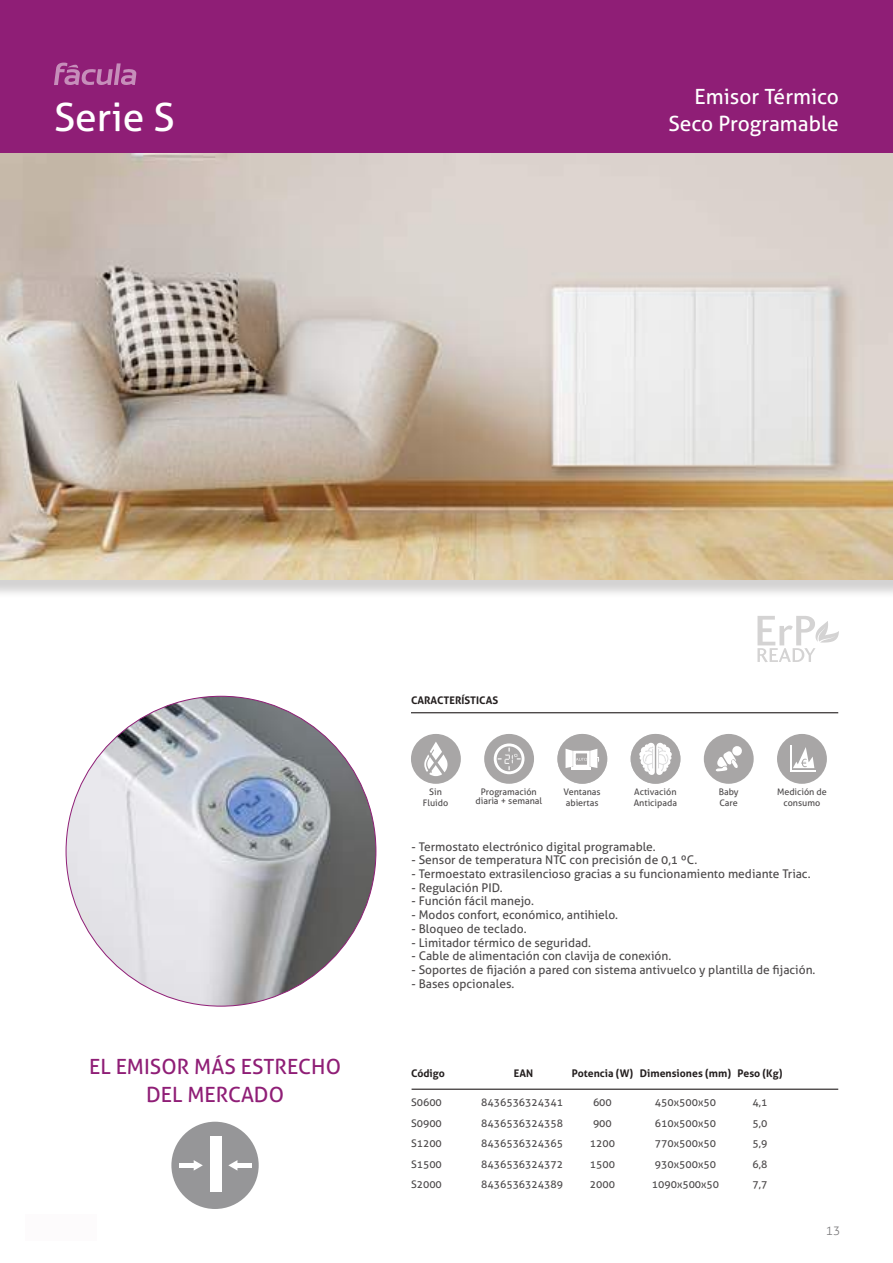
<style>
.page{position:relative;width:893px;height:1263px;background:#fff}
.page>*{position:absolute;margin:0;border:0;box-sizing:border-box;transform-origin:0 0}
.t1{font:39px "Aller";color:#fff}
.t2{font:21px/28.7px "Aller";color:#8f1e76;text-align:center}
.t3{font:21px/27px "Aller";color:#fff;text-align:right}
.t4{font:12px "Aller";color:#4e4b4c}
.t5{font:300 12px "Aller";color:#7d7c7e}
.t6{font:10.5px "Aller";color:#4e4b4c}
.t7{font:700 10.5px "Aller";color:#241f1f}
.t8{font:9px/10.6px "Aller";color:#4e4b4c;text-align:center}
</style>
<div class="page">
<div style="left:0;top:0;width:893px;height:153px;background:#8f1e76"></div>
<svg style="left:54px;top:63px;width:82px;height:22px"></svg>
<svg style="left:757px;top:616px;width:82px;height:46px"></svg>
<hr style="left:412px;top:1089px;width:426px;height:1px;background:#241f1f">
<img style="left:66px;top:696px;width:310px;height:310px;border-radius:155px">
<hr style="left:411px;top:712px;width:427px;height:1px;background:#241f1f">
<div style="left:0;top:155px;width:893px;height:444px;background:#241f1f;opacity:.2"></div>
<img style="left:0;top:153px;width:893px;height:427px">
<div style="left:411px;top:734px;width:50px;height:50px;background:#a8a6a6;border-radius:50%"></div>
<svg style="left:424px;top:742px;width:23px;height:34px"></svg>
<div style="left:704px;top:734px;width:50px;height:50px;background:#a8a6a6;border-radius:50%"></div>
<svg style="left:716px;top:746px;width:26px;height:25px"></svg>
<div style="left:631px;top:734px;width:49px;height:50px;background:#a8a6a6;border-radius:50%"></div>
<svg style="left:639px;top:742px;width:33px;height:33px"></svg>
<div style="left:557px;top:734px;width:50px;height:50px;background:#a8a6a6;border-radius:50%"></div>
<svg style="left:565px;top:749px;width:34px;height:20px"></svg>
<svg style="left:484px;top:734px;width:50px;height:50px"></svg>
<div style="left:494px;top:743px;width:30px;height:31px;border:3px solid #fff;border-radius:50%"></div>
<svg style="left:498px;top:748px;width:23px;height:22px"></svg>
<svg style="left:777px;top:734px;width:50px;height:50px"></svg>
<svg style="left:790px;top:745px;width:26px;height:26px"></svg>
<div style="left:171px;top:1122px;width:88px;height:87px;background:#969698;border-radius:50%"></div>
<svg style="left:194px;top:1160px;width:9px;height:10px"></svg>
<div style="left:180px;top:1163px;width:14px;height:5px;background:#fff"></div>
<svg style="left:228px;top:1160px;width:9px;height:10px"></svg>
<hr style="left:237px;top:1163px;width:14px;height:4px;background:#fff">
<div style="left:210px;top:1136px;width:11px;height:56px;background:#fff"></div>
<div style="left:26px;top:1214px;width:71px;height:26px;background:#fdfbfc"></div>
<h1 class="t1" style="left:54px;top:94px;width:122px">Serie S</h1>
<h2 class="t3" style="left:668px;top:83px;width:172px">Emisor Térmico<br>Seco Programable</h2>
<h2 class="t2" style="left:89px;top:1052px;width:253px">EL EMISOR MÁS ESTRECHO<br>DEL MERCADO</h2>
<p class="t7" style="left:411px;top:694px;width:89px">CARACTERÍSTICAS</p>
<p class="t8" style="left:423px;top:787px;width:27px">Sin<br>Fluido</p>
<p class="t8" style="left:475px;top:787px;width:68px;line-height:9px">Programación diaria + semanal</p>
<p class="t8" style="left:564px;top:787px;width:39px;text-align:left">Ventanas abiertas</p>
<p class="t8" style="left:634px;top:787px;width:45px;text-align:left">Activación<br>Anticipada</p>
<p class="t8" style="left:719px;top:787px;width:21px;text-align:left">Baby<br>Care</p>
<p class="t8" style="left:777px;top:787px;width:51px">Medición de consumo</p>
<p class="t4" style="left:412px;top:839px;width:246px">- Termostato electrónico digital programable.</p>
<p class="t4" style="left:412px;top:853px;width:287px">- Sensor de temperatura NTC con precisión de 0,1 ºC.</p>
<p class="t4" style="left:412px;top:866px;width:401px">- Termoestato extrasilencioso gracias a su funcionamiento mediante Triac.</p>
<p class="t4" style="left:412px;top:880px;width:93px">- Regulación PID.</p>
<p class="t4" style="left:412px;top:894px;width:124px">- Función fácil manejo.</p>
<p class="t4" style="left:412px;top:907px;width:208px">- Modos confort, económico, antihielo.</p>
<p class="t4" style="left:412px;top:921px;width:116px">- Bloqueo de teclado.</p>
<p class="t4" style="left:412px;top:935px;width:181px">- Limitador térmico de seguridad.</p>
<p class="t4" style="left:412px;top:949px;width:261px">- Cable de alimentación con clavija de conexión.</p>
<p class="t4" style="left:412px;top:962px;width:405px">- Soportes de fijación a pared con sistema antivuelco y plantilla de fijación.</p>
<p class="t4" style="left:412px;top:976px;width:104px">- Bases opcionales.</p>
<p class="t7" style="left:411px;top:1067px;width:35px">Código</p>
<p class="t7" style="left:514px;top:1067px;width:21px">EAN</p>
<p class="t7" style="left:572px;top:1067px;width:212px">Potencia (W) Dimensiones (mm) Peso (Kg)</p>
<p class="t6" style="left:411px;top:1096px;width:32px">S0600</p>
<p class="t6" style="left:481px;top:1096px;width:83px">8436536324341</p>
<p class="t6" style="left:593px;top:1096px;width:20px">600</p>
<p class="t6" style="left:655px;top:1096px;width:63px">450x500x50</p>
<p class="t6" style="left:753px;top:1096px;width:16px">4,1</p>
<p class="t6" style="left:411px;top:1117px;width:32px">S0900</p>
<p class="t6" style="left:481px;top:1117px;width:83px">8436536324358</p>
<p class="t6" style="left:593px;top:1117px;width:20px">900</p>
<p class="t6" style="left:655px;top:1117px;width:63px">610x500x50</p>
<p class="t6" style="left:753px;top:1117px;width:16px">5,0</p>
<p class="t6" style="left:411px;top:1137px;width:32px">S1200</p>
<p class="t6" style="left:481px;top:1137px;width:83px">8436536324365</p>
<p class="t6" style="left:590px;top:1137px;width:27px">1200</p>
<p class="t6" style="left:655px;top:1137px;width:63px">770x500x50</p>
<p class="t6" style="left:753px;top:1137px;width:16px">5,9</p>
<p class="t6" style="left:411px;top:1158px;width:32px">S1500</p>
<p class="t6" style="left:481px;top:1158px;width:83px">8436536324372</p>
<p class="t6" style="left:590px;top:1158px;width:27px">1500</p>
<p class="t6" style="left:655px;top:1158px;width:63px">930x500x50</p>
<p class="t6" style="left:753px;top:1158px;width:16px">6,8</p>
<p class="t6" style="left:411px;top:1178px;width:32px">S2000</p>
<p class="t6" style="left:481px;top:1178px;width:83px">8436536324389</p>
<p class="t6" style="left:590px;top:1178px;width:27px">2000</p>
<p class="t6" style="left:652px;top:1178px;width:69px">1090x500x50</p>
<p class="t6" style="left:753px;top:1178px;width:16px">7,7</p>
<p class="t5" style="left:826px;top:1223px;width:16px">13</p>
</div>
